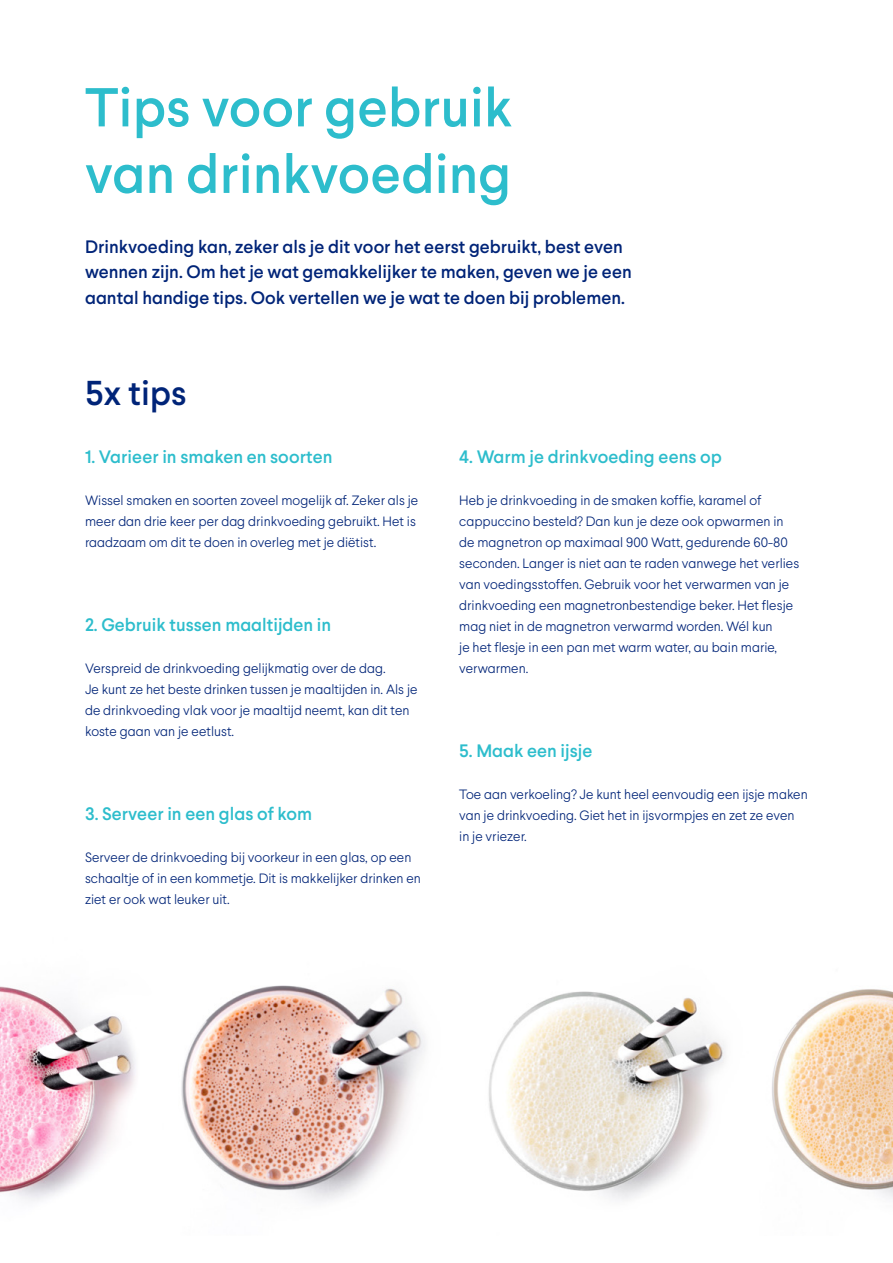
<style>
.page{position:relative;width:893px;height:1263px;background:#fff}
.page>*{position:absolute;margin:0;border:0;box-sizing:border-box;transform-origin:0 0}
.t1{font:500 54.6px/66.6px "Larsseit";color:#2dbdcc}
.t2{font:500 34.5px "Larsseit";color:#002478}
.t3{font:500 18px/25.5px "Larsseit";color:#002478}
.t4{font:500 18px "Larsseit";color:#2dbdcc}
.t5{font:300 13.5px/21px "Larsseit";color:#002478}
</style>
<div class="page">
<img style="left:0;top:985px;width:893px;height:216px">
<h1 class="t1" style="left:85px;top:74px;width:429px">Tips voor gebruik van drinkvoeding</h1>
<h3 class="t3" style="left:85px;top:233px;width:548px">Drinkvoeding kan, zeker als je dit voor het eerst gebruikt, best even wennen zijn. Om het je wat gemakkelijker te maken, geven we je een aantal handige tips. Ook vertellen we je wat te doen bij problemen.</h3>
<h2 class="t2" style="left:85px;top:371px;width:103px">5x tips</h2>
<h3 class="t4" style="left:85px;top:445px;width:249px">1. Varieer in smaken en soorten</h3>
<p class="t5" style="left:85px;top:489px;width:335px">Wissel smaken en soorten zoveel mogelijk af. Zeker als je meer dan drie keer per dag drinkvoeding gebruikt. Het is raadzaam om dit te doen in overleg met je diëtist.</p>
<h3 class="t4" style="left:85px;top:613px;width:248px">2. Gebruik tussen maaltijden in</h3>
<p class="t5" style="left:85px;top:657px;width:334px">Verspreid de drinkvoeding gelijkmatig over de dag.<br>Je kunt ze het beste drinken tussen je maaltijden in. Als je de drinkvoeding vlak voor je maaltijd neemt, kan dit ten koste gaan van je eetlust.</p>
<h3 class="t4" style="left:85px;top:802px;width:229px">3. Serveer in een glas of kom</h3>
<p class="t5" style="left:85px;top:846px;width:337px">Serveer de drinkvoeding bij voorkeur in een glas, op een schaaltje of in een kommetje. Dit is makkelijker drinken en ziet er ook wat leuker uit.</p>
<h3 class="t4" style="left:459px;top:445px;width:264px">4. Warm je drinkvoeding eens op</h3>
<p class="t5" style="left:459px;top:489px;width:342px">Heb je drinkvoeding in de smaken koffie, karamel of cappuccino besteld? Dan kun je deze ook opwarmen in de magnetron op maximaal 900 Watt, gedurende 60-80 seconden. Langer is niet aan te raden vanwege het verlies van voedingsstoffen. Gebruik voor het verwarmen van je drinkvoeding een magnetronbestendige beker. Het flesje mag niet in de magnetron verwarmd worden. Wél kun<br>je het flesje in een pan met warm water, au bain marie, verwarmen.</p>
<h3 class="t4" style="left:459px;top:739px;width:135px">5. Maak een ijsje</h3>
<p class="t5" style="left:459px;top:783px;width:350px">Toe aan verkoeling? Je kunt heel eenvoudig een ijsje maken van je drinkvoeding. Giet het in ijsvormpjes en zet ze even in je vriezer.</p>
</div>
